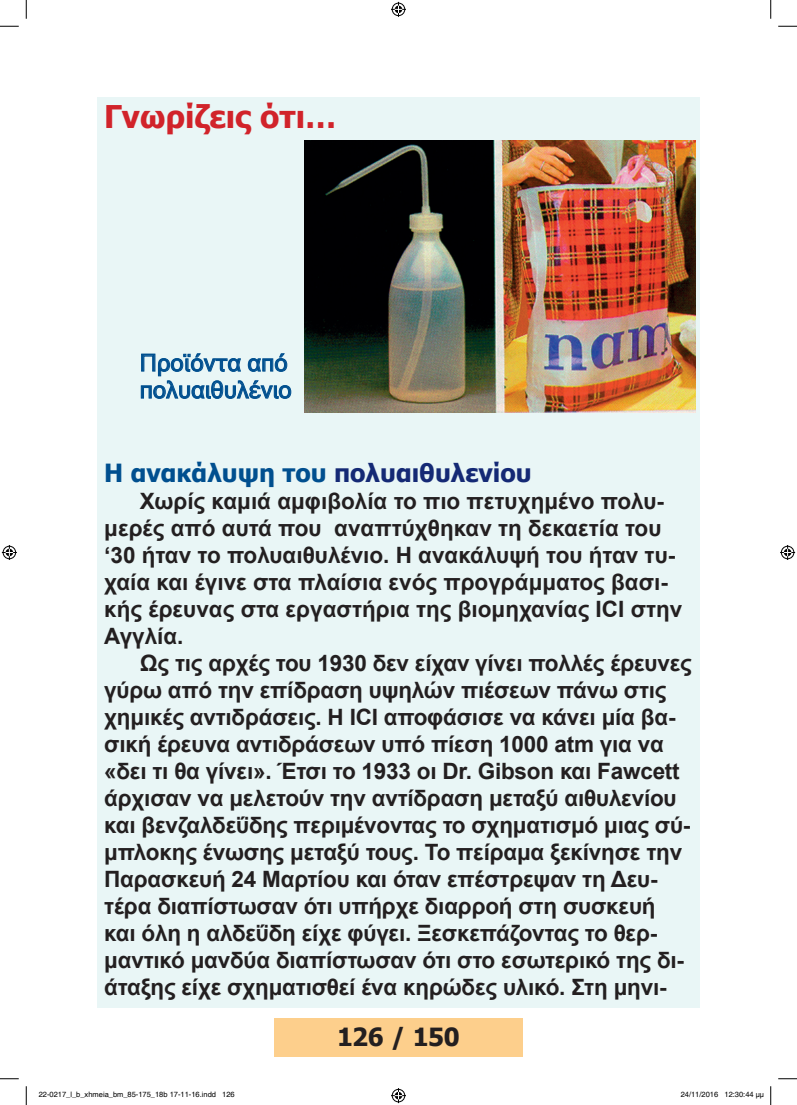
<style>
.page{position:relative;width:797px;height:1105px;background:#fff}
.page>*{position:absolute;margin:0;border:0;box-sizing:border-box;transform-origin:0 0}
.t1{font:700 31.25px "Tahoma";color:#d1232a}
.t2{font:700 25px "Tahoma";color:#142975}
.t3{font:700 25px "Tahoma";letter-spacing:-.025em;color:#231f20}
.t4{font:23.75px/27px "Microsoft Sans Serif";color:#004f8f}
.t5{font:700 22.5px/27px "Arial";letter-spacing:-.01em;color:#231f20}
.t6{font:7.5px "Helvetica";color:#000}
.s1{color:#004f8f}
</style>
<div class="page">
<div style="left:274px;top:1018px;width:248px;height:39px;background:#fdcf8c"></div>
<div style="left:97px;top:97px;width:602px;height:911px;background:#e9f6f6"></div>
<svg style="left:141px;top:353px;width:150px;height:46px"></svg>
<img style="left:304px;top:141px;width:391px;height:271px">
<svg style="left:0;top:25px;width:19px;height:2px"></svg>
<svg style="left:778px;top:25px;width:19px;height:2px"></svg>
<svg style="left:0;top:1078px;width:19px;height:1px"></svg>
<svg style="left:778px;top:1078px;width:19px;height:1px"></svg>
<svg style="left:25px;top:0;width:2px;height:19px"></svg>
<svg style="left:25px;top:1086px;width:2px;height:19px"></svg>
<svg style="left:770px;top:0;width:1px;height:19px"></svg>
<svg style="left:770px;top:1086px;width:1px;height:19px"></svg>
<svg style="left:391px;top:2px;width:15px;height:15px"></svg>
<svg style="left:391px;top:1088px;width:15px;height:15px"></svg>
<svg style="left:2px;top:545px;width:15px;height:15px"></svg>
<svg style="left:780px;top:545px;width:15px;height:15px"></svg>
<h1 class="t1" style="left:104px;top:95px;width:234px">Γνωρίζεις ότι…</h1>
<p class="t4" style="left:140px;top:349px;width:153px">Προϊόντα από πολυαιθυλένιο</p>
<p class="t2" style="left:104px;top:455px;width:429px"><span class="s1">Η ανακάλυψη του</span> πολυαιθυλενίου</p>
<p class="t5" style="left:104px;top:488px;width:579px;text-indent:35px">Χωρίς καμιά αμφιβολία το πιο πετυχημένο πολυ&shy;μερές από αυτά που αναπτύχθηκαν τη δεκαετία του ‘30 ήταν το πολυαιθυλένιο. Η ανακάλυψή του ήταν τυ&shy;χαία και έγινε στα πλαίσια ενός προγράμματος βασι&shy;κής έρευνας στα εργαστήρια της βιομηχανίας ICI στην Αγγλία.</p>
<p class="t5" style="left:104px;top:650px;width:589px;text-indent:35px">Ως τις αρχές του 1930 δεν είχαν γίνει πολλές έρευνες γύρω από την επίδραση υψηλών πιέσεων πάνω στις χημικές αντιδράσεις. Η ICI αποφάσισε να κάνει μία βα&shy;σική έρευνα αντιδράσεων υπό πίεση 1000 atm για να «δει τι θα γίνει». Έτσι το 1933 οι Dr. Gibson και Fawcett άρχισαν να μελετούν την αντίδραση μεταξύ αιθυλενίου και βενζαλδεΰδης περιμένοντας το σχηματισμό μιας σύ&shy;μπλοκης ένωσης μεταξύ τους. Το πείραμα ξεκίνησε την Παρασκευή 24 Μαρτίου και όταν επέστρεψαν τη Δευ&shy;τέρα διαπίστωσαν ότι υπήρχε διαρροή στη συσκευή και όλη η αλδεΰδη είχε φύγει. Ξεσκεπάζοντας το θερ&shy;μαντικό μανδύα διαπίστωσαν ότι στο εσωτερικό της δι&shy;άταξης είχε σχηματισθεί ένα κηρώδες υλικό. Στη μηνι-</p>
<p class="t3" style="left:337px;top:1020px;width:124px">126 / 150</p>
<p class="t6" style="left:39px;top:1090px;width:197px">22-0217_l_b_xhmeia_bm_85-175_18b 17-11-16.indd 126</p>
<p class="t6" style="left:680px;top:1090px;width:85px">24/11/2016 12:30:44 µµ</p>
</div>
